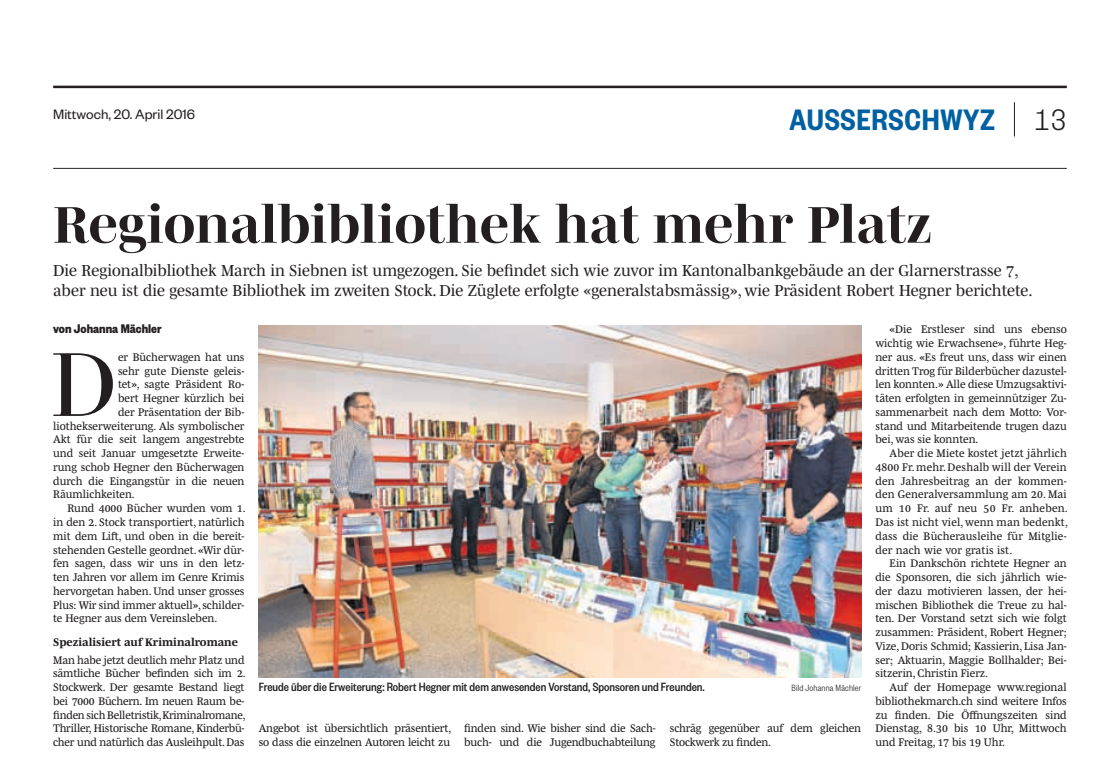
<style>
.page{position:relative;width:1120px;height:764px;background:#fff}
.page>*{position:absolute;margin:0;border:0;box-sizing:border-box;transform-origin:0 0}
.t1{font:92.75px "Mencken Pro Head";color:#231f20}
.t2{font:700 52.5px "Mencken Pro Head";color:#231f20}
.t3{font:600 32.5px "Founders Grotesk Cond";letter-spacing:.02em;color:#0160a1}
.t4{font:16.25px/19.5px "Mencken Pro Sub Head";color:#231f20}
.t5{font:15px "Founders Grotesk";color:#231f20}
.t6{font:700 13.75px "Founders Grotesk Cond";color:#231f20}
.t7{font:500 13.12px "Founders Grotesk Cond";color:#231f20}
.t8{font:11.25px/13.8px "Mencken Pro Text";color:#231f20;text-align:justify}
.t9{font:700 11.25px "Mencken Pro Text";color:#231f20}
.t10{font:300 10px "Founders Grotesk Cond";letter-spacing:.02em;color:#231f20}
.s1{font-weight:300;color:#231f20}
</style>
<div class="page">
<hr style="left:53px;top:86px;width:1014px;height:2px;background:#231f20">
<hr style="left:53px;top:168px;width:1014px;height:1px;background:#231f20">
<hr style="left:1014px;top:102px;width:1px;height:34px;background:#231f20">
<img style="left:259px;top:325px;width:602px;height:352px">
<h3 class="t5" style="left:53px;top:105px;width:143px">Mittwoch, 20. April 2016</h3>
<h3 class="t3" style="left:789px;top:100px;width:279px">AUSSERSCHWYZ <span class="s1">13</span></h3>
<h2 class="t2" style="left:53px;top:184px;width:880px">Regionalbibliothek hat mehr Platz</h2>
<p class="t4" style="left:53px;top:259px;width:981px">Die Regionalbibliothek March in Siebnen ist umgezogen. Sie befindet sich wie zuvor im Kantonalbankgebäude an der Glarnerstrasse 7, aber neu ist die gesamte Bibliothek im zweiten Stock. Die Züglete erfolgte «generalstabsmässig», wie Präsident Robert Hegner berichtete.</p>
<p class="t6" style="left:53px;top:320px;width:110px">von Johanna Mächler</p>
<h1 class="t1" style="left:51px;top:314px;width:67px">D</h1>
<p class="t8" style="left:118px;top:349px;width:128px">er Bücherwagen hat uns</p>
<p class="t8" style="left:875px;top:321px;width:193px;text-indent:14px">«Die Erstleser sind uns ebenso wichtig wie Erwachsene», führte Heg&shy;ner aus. «Es freut uns, dass wir einen dritten Trog für Bilderbücher dazustel&shy;len konnten.» Alle diese Umzugsaktivi&shy;täten erfolgten in gemeinnütziger Zu&shy;sammenarbeit nach dem Motto: Vor&shy;stand und Mitarbeitende trugen dazu bei, was sie konnten.</p>
<p class="t8" style="left:875px;top:445px;width:194px;text-indent:14px">Aber die Miete kostet jetzt jährlich 4800 Fr. mehr. Deshalb will der Verein den Jahresbeitrag an der kommen&shy;den Generalversammlung am 20. Mai um 10 Fr. auf neu 50 Fr. anheben.<br>Das ist nicht viel, wenn man bedenkt, dass die Bücherausleihe für Mitglie&shy;der nach wie vor gratis ist.</p>
<p class="t8" style="left:875px;top:555px;width:193px;text-indent:14px">Ein Dankschön richtete Hegner an die Sponsoren, die sich jährlich wie&shy;der dazu motivieren lassen, der hei&shy;mischen Bibliothek die Treue zu hal&shy;ten. Der Vorstand setzt sich wie folgt zusammen: Präsident, Robert Hegner; Vize, Doris Schmid; Kassierin, Lisa Jan&shy;ser; Aktuarin, Maggie Bollhalder; Bei&shy;sitzerin, Christin Fierz.</p>
<p class="t8" style="left:875px;top:679px;width:193px;text-indent:14px">Auf der Homepage www.regional bibliothekmarch.ch sind weitere Infos zu finden. Die Öffnungszeiten sind Dienstag, 8.30 bis 10 Uhr, Mittwoch und Freitag, 17 bis 19 Uhr.</p>
<p class="t8" style="left:118px;top:362px;width:128px">sehr gute Dienste geleis-</p>
<p class="t8" style="left:118px;top:376px;width:128px">tet», sagte Präsident Ro-</p>
<p class="t8" style="left:118px;top:390px;width:128px">bert Hegner kürzlich bei</p>
<p class="t8" style="left:118px;top:404px;width:128px">der Präsentation der Bib-</p>
<p class="t8" style="left:53px;top:417px;width:193px">liothekserweiterung. Als symbolischer</p>
<p class="t8" style="left:53px;top:431px;width:193px">Akt für die seit langem angestrebte</p>
<p class="t8" style="left:53px;top:445px;width:193px">und seit Januar umgesetzte Erweite-</p>
<p class="t8" style="left:53px;top:459px;width:193px">rung schob Hegner den Bücherwagen</p>
<p class="t8" style="left:53px;top:472px;width:193px">durch die Eingangstür in die neuen</p>
<p class="t8" style="left:53px;top:486px;width:83px">Räumlichkeiten.</p>
<p class="t8" style="left:67px;top:500px;width:180px">Rund 4000 Bücher wurden vom 1.</p>
<p class="t8" style="left:53px;top:514px;width:193px">in den 2. Stock transportiert, natürlich</p>
<p class="t8" style="left:53px;top:527px;width:193px">mit dem Lift, und oben in die bereit-</p>
<p class="t8" style="left:53px;top:541px;width:193px">stehenden Gestelle geordnet. «Wir dür-</p>
<p class="t8" style="left:53px;top:555px;width:193px">fen sagen, dass wir uns in den letz-</p>
<p class="t8" style="left:53px;top:569px;width:193px">ten Jahren vor allem im Genre Krimis</p>
<p class="t8" style="left:53px;top:582px;width:193px">hervorgetan haben. Und unser grosses</p>
<p class="t8" style="left:53px;top:596px;width:193px">Plus: Wir sind immer aktuell», schilder-</p>
<p class="t8" style="left:53px;top:610px;width:166px">te Hegner aus dem Vereinsleben.</p>
<p class="t9" style="left:53px;top:633px;width:186px">Spezialisiert auf Kriminalromane</p>
<p class="t8" style="left:53px;top:651px;width:194px">Man habe jetzt deutlich mehr Platz und sämtliche Bücher befinden sich im 2.<br>Stockwerk. Der gesamte Bestand liegt bei 7000 Büchern. Im neuen Raum be&shy;finden sich Belletristik,Kriminalromane, Thriller, Historische Romane, Kinderbü&shy;cher und natürlich das Ausleihpult. Das</p>
<p class="t7" style="left:259px;top:679px;width:447px">Freude über die Erweiterung: Robert Hegner mit dem anwesenden Vorstand, Sponsoren und Freunden.</p>
<p class="t10" style="left:791px;top:682px;width:71px">Bild Johanna Mächler</p>
<p class="t8" style="left:259px;top:720px;width:194px">Angebot ist übersichtlich präsentiert, so dass die einzelnen Autoren leicht zu</p>
<p class="t8" style="left:464px;top:720px;width:193px">finden sind. Wie bisher sind die Sach&shy;buch- und die Jugendbuchabteilung</p>
<p class="t8" style="left:670px;top:720px;width:193px">schräg gegenüber auf dem gleichen<br>Stockwerk zu finden.</p>
</div>
